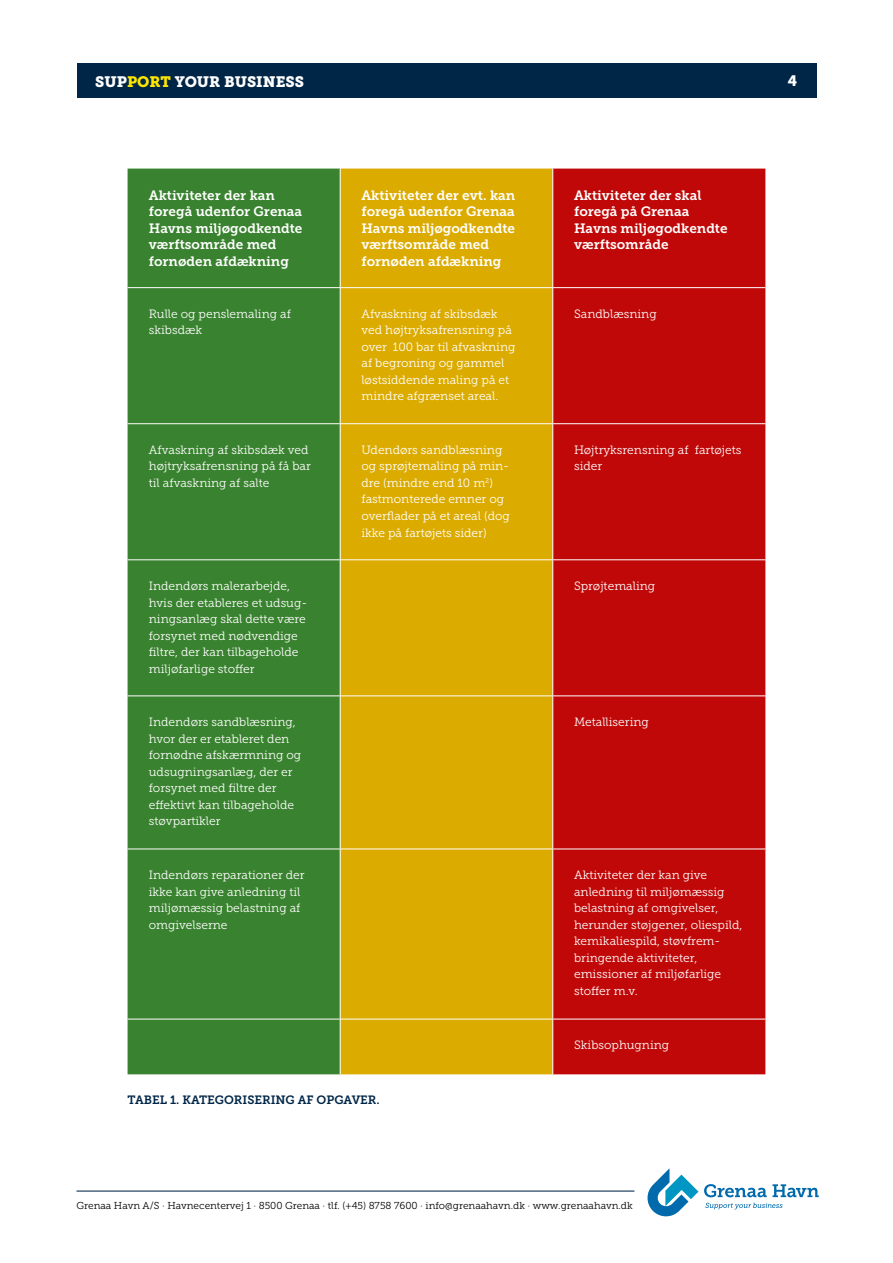
<style>
.page{position:relative;width:893px;height:1263px;background:#fff}
.page>*{position:absolute;margin:0;border:0;box-sizing:border-box;transform-origin:0 0}
.t1{font:15px "Museo Slab 900";color:#fff}
.t2{font:13.5px/16.5px "Museo Slab 700";color:#fff}
.t3{font:12px/16.5px "Museo Slab 300";color:#fff}
.t4{font:12px "Museo Slab 700";color:#002647}
.t5{font:10.05px "Museo Slab 300";color:#000}
.s1{color:#ffe600}
</style>
<div class="page">
<hr style="left:77px;top:1190px;width:557px;height:1px;background:#002647">
<div style="left:77px;top:64px;width:739px;height:34px;background:#002647"></div>
<svg style="left:704px;top:1184px;width:115px;height:13px"></svg>
<svg style="left:705px;top:1203px;width:78px;height:6px"></svg>
<svg style="left:647px;top:1168px;width:51px;height:48px"></svg>
<div style="left:128px;top:169px;width:212px;height:905px;background:#39822f"></div>
<div style="left:341px;top:169px;width:211px;height:905px;background:#dcab00"></div>
<div style="left:553px;top:169px;width:212px;height:905px;background:#c00808"></div>
<hr style="left:128px;top:287px;width:212px;height:1px;background:#fff">
<hr style="left:340px;top:287px;width:213px;height:1px;background:#fff">
<hr style="left:553px;top:287px;width:212px;height:1px;background:#fff">
<hr style="left:128px;top:423px;width:212px;height:1px;background:#fff">
<hr style="left:340px;top:423px;width:213px;height:1px;background:#fff">
<hr style="left:553px;top:423px;width:212px;height:1px;background:#fff">
<hr style="left:128px;top:559px;width:212px;height:1px;background:#fff">
<hr style="left:340px;top:559px;width:213px;height:1px;background:#fff">
<hr style="left:553px;top:559px;width:212px;height:1px;background:#fff">
<hr style="left:128px;top:695px;width:212px;height:1px;background:#fff">
<hr style="left:340px;top:695px;width:213px;height:1px;background:#fff">
<hr style="left:553px;top:695px;width:212px;height:1px;background:#fff">
<hr style="left:128px;top:848px;width:212px;height:1px;background:#fff">
<hr style="left:340px;top:848px;width:213px;height:1px;background:#fff">
<hr style="left:553px;top:848px;width:212px;height:1px;background:#fff">
<hr style="left:128px;top:1019px;width:212px;height:1px;background:#fff">
<hr style="left:340px;top:1019px;width:213px;height:1px;background:#fff">
<hr style="left:553px;top:1019px;width:212px;height:1px;background:#fff">
<p class="t1" style="left:95px;top:73px;width:210px">SUP<span class="s1">PORT</span> YOUR BUSINESS</p>
<p class="t1" style="left:788px;top:72px;width:11px">4</p>
<p class="t2" style="left:149px;top:187px;width:155px">Aktiviteter der kan foregå udenfor Grenaa<br>Havns miljøgodkendte værftsområde med fornøden afdækning</p>
<p class="t2" style="left:361px;top:187px;width:155px">Aktiviteter der evt. kan foregå udenfor Grenaa<br>Havns miljøgodkendte værftsområde med fornøden afdækning</p>
<p class="t2" style="left:574px;top:187px;width:155px">Aktiviteter der skal foregå på Grenaa<br>Havns miljøgodkendte værftsområde</p>
<p class="t3" style="left:149px;top:306px;width:144px">Rulle og penslemaling af skibsdæk</p>
<p class="t3" style="left:361px;top:306px;width:156px">Afvaskning af skibsdæk ved højtryksafrensning på over 100 bar til afvaskning af begroning og gammel løstsiddende maling på et mindre afgrænset areal.</p>
<p class="t3" style="left:574px;top:306px;width:84px">Sandblæsning</p>
<p class="t3" style="left:149px;top:442px;width:164px">Afvaskning af skibsdæk ved højtryksafrensning på få bar til afvaskning af salte</p>
<p class="t3" style="left:361px;top:442px;width:150px">Udendørs sandblæsning og sprøjtemaling på min&shy;dre (mindre end 10 m<sup>2</sup>) fastmonterede emner og overflader på et areal (dog ikke på fartøjets sider)</p>
<p class="t3" style="left:574px;top:442px;width:169px">Højtryksrensning af fartøjets sider</p>
<p class="t3" style="left:149px;top:578px;width:160px">Indendørs malerarbejde, hvis der etableres et udsug&shy;ningsanlæg skal dette være forsynet med nødvendige filtre, der kan tilbageholde miljøfarlige stoffer</p>
<p class="t3" style="left:574px;top:578px;width:83px">Sprøjtemaling</p>
<p class="t3" style="left:149px;top:714px;width:154px">Indendørs sandblæsning, hvor der er etableret den fornødne afskærmning og udsugningsanlæg, der er forsynet med filtre der effektivt kan tilbageholde støvpartikler</p>
<p class="t3" style="left:574px;top:714px;width:76px">Metallisering</p>
<p class="t3" style="left:149px;top:867px;width:157px">Indendørs reparationer der ikke kan give anledning til miljømæssig belastning af omgivelserne</p>
<p class="t3" style="left:574px;top:867px;width:170px">Aktiviteter der kan give anledning til miljømæssig belastning af omgivelser, herunder støjgener, oliespild, kemikaliespild, støvfrem&shy;bringende aktiviteter, emissioner af miljøfarlige stoffer m.v.</p>
<p class="t4" style="left:128px;top:1093px;width:254px">TABEL 1. KATEGORISERING AF OPGAVER.</p>
<p class="t3" style="left:574px;top:1037px;width:97px">Skibsophugning</p>
<p class="t5" style="left:77px;top:1200px;width:558px">Grenaa Havn A/S · Havnecentervej 1 · 8500 Grenaa · tlf. (+45) 8758 7600 · info@grenaahavn.dk · www.grenaahavn.dk</p>
</div>
